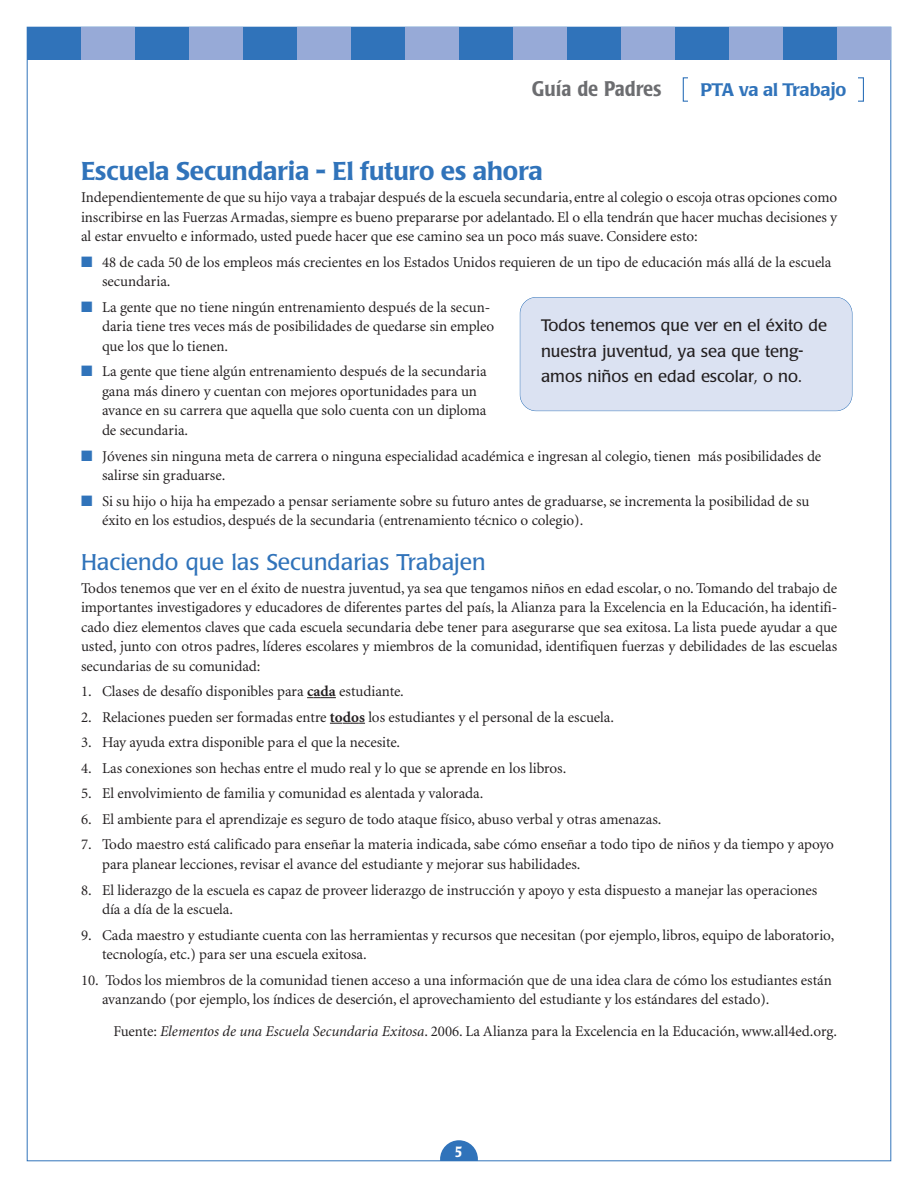
<style>
.page{position:relative;width:918px;height:1188px;background:#fff}
.page>*{position:absolute;margin:0;border:0;box-sizing:border-box;transform-origin:0 0}
.t1{font:500 25.5px "Poppl Laudatio";color:#3073ba}
.t2{font:22.5px "Poppl Laudatio";color:#3073ba}
.t3{font:500 condensed 21px "Poppl Laudatio";color:#6c6d70}
.t4{font:500 18px "Poppl Laudatio";letter-spacing:-.01em;color:#3073ba}
.t5{font:16.5px/25.5px "Poppl Laudatio";color:#231f20}
.t6{font:15px/19.5px "Minion MM.367.585.11";letter-spacing:-.005em;color:#231f20}
.t7{font:500 condensed 15px "Poppl Laudatio";color:#fff}
.s1{color:#3073ba}
.s2{font-family:"Minion MM.578.585.11"}
.s3{font-family:"Minion MM It.367.585.11"}
</style>
<div class="page">
<div style="left:440px;top:1140px;width:38px;height:38px;background:#3073ba;border-radius:50%"></div>
<div style="left:440px;top:1161px;width:38px;height:27px;background:#fff"></div>
<div style="left:27px;top:27px;width:864px;height:32px;background:#3073ba"></div>
<div style="left:81px;top:27px;width:54px;height:32px;background:#97aad7"></div>
<div style="left:189px;top:27px;width:54px;height:32px;background:#97aad7"></div>
<div style="left:297px;top:27px;width:54px;height:32px;background:#97aad7"></div>
<div style="left:405px;top:27px;width:54px;height:32px;background:#97aad7"></div>
<div style="left:513px;top:27px;width:54px;height:32px;background:#97aad7"></div>
<div style="left:621px;top:27px;width:54px;height:32px;background:#97aad7"></div>
<div style="left:729px;top:27px;width:54px;height:32px;background:#97aad7"></div>
<div style="left:837px;top:27px;width:54px;height:32px;background:#97aad7"></div>
<div style="left:683px;top:77px;width:181px;height:25px;border:1px solid #3073ba"></div>
<div style="left:689px;top:76px;width:169px;height:28px;background:#fff"></div>
<svg style="left:307px;top:697px;width:29px;height:1px"></svg>
<svg style="left:330px;top:723px;width:35px;height:1px"></svg>
<div style="left:520px;top:297px;width:332px;height:114px;background:#dbe2f2;border-radius:16px"></div>
<div style="left:520px;top:297px;width:332px;height:114px;border:1px solid #3073ba;border-radius:17px"></div>
<h3 class="t3" style="left:532px;top:79px;width:131px">Guía de Padres</h3>
<p class="t4" style="left:700px;top:83px;width:148px">PTA va al Trabajo</p>
<h1 class="t1" style="left:81px;top:161px;width:463px">Escuela Secundaria - El futuro es ahora</h1>
<p class="t6" style="left:81px;top:189px;width:758px;text-align:justify">Independientemente de que su hijo vaya a trabajar después de la escuela secundaria, entre al colegio o escoja otras opciones como inscribirse en las Fuerzas Armadas, siempre es bueno prepararse por adelantado. El o ella tendrán que hacer muchas decisiones y al estar envuelto e informado, usted puede hacer que ese camino sea un poco más suave. Considere esto:</p>
<p class="t6" style="left:102px;top:254px;width:731px;text-indent:-21px"><span class="s1">■</span> 48 de cada 50 de los empleos más crecientes en los Estados Unidos requieren de un tipo de educación más allá de la escuela secundaria.</p>
<p class="t6" style="left:102px;top:299px;width:394px;text-indent:-21px"><span class="s1">■</span> La gente que no tiene ningún entrenamiento después de la secun&shy;daria tiene tres veces más de posibilidades de quedarse sin empleo que los que lo tienen.</p>
<p class="t6" style="left:102px;top:363px;width:386px;text-indent:-21px"><span class="s1">■</span> La gente que tiene algún entrenamiento después de la secundaria gana más dinero y cuentan con mejores oportunidades para un avance en su carrera que aquella que solo cuenta con un diploma de secundaria.</p>
<p class="t6" style="left:102px;top:447px;width:721px;text-indent:-21px"><span class="s1">■</span> Jóvenes sin ninguna meta de carrera o ninguna especialidad académica e ingresan al colegio, tienen más posibilidades de salirse sin graduarse.</p>
<p class="t6" style="left:102px;top:493px;width:709px;text-indent:-21px"><span class="s1">■</span> Si su hijo o hija ha empezado a pensar seriamente sobre su futuro antes de graduarse, se incrementa la posibilidad de su éxito en los estudios, después de la secundaria (entrenamiento técnico o colegio).</p>
<h2 class="t2" style="left:81px;top:554px;width:406px">Haciendo que las Secundarias Trabajen</h2>
<p class="t6" style="left:81px;top:580px;width:758px;text-align:justify">Todos tenemos que ver en el éxito de nuestra juventud, ya sea que tengamos niños en edad escolar, o no. Tomando del trabajo de importantes investigadores y educadores de diferentes partes del país, la Alianza para la Excelencia en la Educación, ha identifi&shy;cado diez elementos claves que cada escuela secundaria debe tener para asegurarse que sea exitosa. La lista puede ayudar a que usted, junto con otros padres, líderes escolares y miembros de la comunidad, identifiquen fuerzas y debilidades de las escuelas secundarias de su comunidad:</p>
<p class="t6" style="left:81px;top:683px;width:324px">1. Clases de desafío disponibles para <span class="s2">cada</span> estudiante.</p>
<p class="t6" style="left:81px;top:709px;width:535px">2. Relaciones pueden ser formadas entre <span class="s2">todos</span> los estudiantes y el personal de la escuela.</p>
<p class="t6" style="left:81px;top:734px;width:321px">3. Hay ayuda extra disponible para el que la necesite.</p>
<p class="t6" style="left:81px;top:760px;width:487px">4. Las conexiones son hechas entre el mudo real y lo que se aprende en los libros.</p>
<p class="t6" style="left:81px;top:785px;width:404px">5. El envolvimiento de familia y comunidad es alentada y valorada.</p>
<p class="t6" style="left:81px;top:811px;width:582px">6. El ambiente para el aprendizaje es seguro de todo ataque físico, abuso verbal y otras amenazas.</p>
<p class="t6" style="left:102px;top:836px;width:733px;text-indent:-21px">7. Todo maestro está calificado para enseñar la materia indicada, sabe cómo enseñar a todo tipo de niños y da tiempo y apoyo para planear lecciones, revisar el avance del estudiante y mejorar sus habilidades.</p>
<p class="t6" style="left:102px;top:881px;width:717px;text-indent:-21px">8. El liderazgo de la escuela es capaz de proveer liderazgo de instrucción y apoyo y esta dispuesto a manejar las operaciones día a día de la escuela.</p>
<p class="t6" style="left:102px;top:927px;width:734px;text-indent:-21px">9. Cada maestro y estudiante cuenta con las herramientas y recursos que necesitan (por ejemplo, libros, equipo de laboratorio, tecnología, etc.) para ser una escuela exitosa.</p>
<p class="t6" style="left:102px;top:972px;width:731px;text-indent:-21px">10. Todos los miembros de la comunidad tienen acceso a una información que de una idea clara de cómo los estudiantes están avanzando (por ejemplo, los índices de deserción, el aprovechamiento del estudiante y los estándares del estado).</p>
<p class="t6" style="left:113px;top:1023px;width:725px">Fuente: <span class="s3">Elementos de una Escuela Secundaria Exitosa</span>. 2006. La Alianza para la Excelencia en la Educación, www.all4ed.org.</p>
<p class="t5" style="left:541px;top:314px;width:287px">Todos tenemos que ver en el éxito de nuestra juventud, ya sea que teng&shy;amos niños en edad escolar, o no.</p>
<p class="t7" style="left:455px;top:1145px;width:9px">5</p>
</div>
